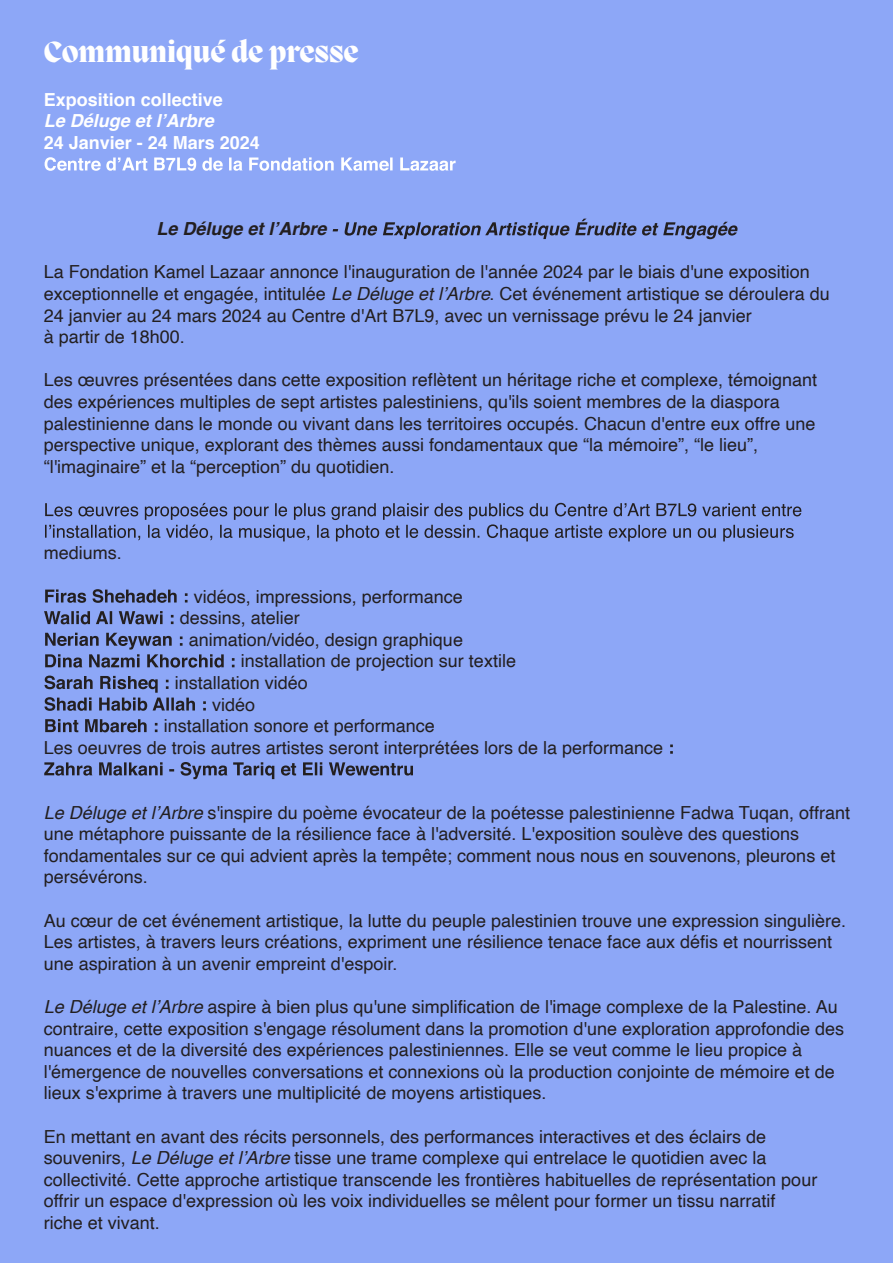
<style>
.page{position:relative;width:893px;height:1263px;background:#8da7f7}
.page>*{position:absolute;margin:0;border:0;box-sizing:border-box;transform-origin:0 0}
.t1{font:800 30px "Migra";color:#fff}
.t2{font:18px/21.6px "Helvetica";color:#231f20}
.t3{font:700 18px "Helvetica";color:#fff}
.t4{font:italic 700 18px "Helvetica";color:#fff}
.t5{font:italic 700 18px "Helvetica";color:#231f20}
.s1{font-style:italic}
</style>
<div class="page">
<svg style="left:45px;top:157px;width:411px;height:14px"></svg>
<svg style="left:333px;top:219px;width:405px;height:20px"></svg>
<svg style="left:45px;top:503px;width:756px;height:38px"></svg>
<svg style="left:45px;top:589px;width:143px;height:14px"></svg>
<svg style="left:44px;top:611px;width:130px;height:13px"></svg>
<svg style="left:45px;top:633px;width:190px;height:35px"></svg>
<svg style="left:45px;top:675px;width:161px;height:36px"></svg>
<svg style="left:45px;top:719px;width:112px;height:13px"></svg>
<svg style="left:670px;top:744px;width:3px;height:10px"></svg>
<svg style="left:44px;top:762px;width:369px;height:17px"></svg>
<h1 class="t1" style="left:44px;top:33px;width:316px">Communiqué de presse</h1>
<p class="t3" style="left:44px;top:85px;width:181px">Exposition collective</p>
<p class="t3" style="left:44px;top:128px;width:218px">24 Janvier - 24 Mars 2024</p>
<p class="t4" style="left:44px;top:110px;width:172px">Le Déluge et l’Arbre</p>
<p class="t5" style="left:156px;top:217px;width:172px">Le Déluge et l’Arbre</p>
<p class="t2" style="left:44px;top:262px;width:787px">La Fondation Kamel Lazaar annonce l'inauguration de l'année 2024 par le biais d'une exposition exceptionnelle et engagée, intitulée <span class="s1">Le Déluge et l’Arbre</span>. Cet événement artistique se déroulera du 24 janvier au 24 mars 2024 au Centre d'Art B7L9, avec un vernissage prévu le 24 janvier<br>à partir de 18h00.</p>
<p class="t2" style="left:44px;top:370px;width:775px">Les œuvres présentées dans cette exposition reflètent un héritage riche et complexe, témoignant des expériences multiples de sept artistes palestiniens, qu'ils soient membres de la diaspora palestinienne dans le monde ou vivant dans les territoires occupés. Chacun d'entre eux offre une perspective unique, explorant des thèmes aussi fondamentaux que “la mémoire”, “le lieu”, “l'imaginaire” et la “perception” du quotidien.</p>
<p class="t2" style="left:44px;top:543px;width:80px">mediums.</p>
<p class="t2" style="left:194px;top:586px;width:271px">vidéos, impressions, performance</p>
<p class="t2" style="left:180px;top:607px;width:122px">dessins, atelier</p>
<p class="t2" style="left:189px;top:629px;width:276px">animation/vidéo, design graphique</p>
<p class="t2" style="left:241px;top:651px;width:277px">installation de projection sur textile</p>
<p class="t2" style="left:175px;top:672px;width:135px">installation vidéo</p>
<p class="t2" style="left:212px;top:694px;width:45px">vidéo</p>
<p class="t2" style="left:164px;top:715px;width:273px">installation sonore et performance</p>
<p class="t2" style="left:44px;top:737px;width:621px">Les oeuvres de trois autres artistes seront interprétées lors de la performance</p>
<p class="t2" style="left:44px;top:802px;width:808px"><span class="s1">Le Déluge et l’Arbre</span> s'inspire du poème évocateur de la poétesse palestinienne Fadwa Tuqan, offrant une métaphore puissante de la résilience face à l'adversité. L'exposition soulève des questions fondamentales sur ce qui advient après la tempête; comment nous nous en souvenons, pleurons et persévérons.</p>
<p class="t2" style="left:44px;top:910px;width:804px">Au cœur de cet événement artistique, la lutte du peuple palestinien trouve une expression singulière.<br>Les artistes, à travers leurs créations, expriment une résilience tenace face aux défis et nourrissent une aspiration à un avenir empreint d'espoir.</p>
<p class="t2" style="left:44px;top:996px;width:802px"><span class="s1">Le Déluge et l’Arbre</span> aspire à bien plus qu'une simplification de l'image complexe de la Palestine. Au contraire, cette exposition s'engage résolument dans la promotion d'une exploration approfondie des nuances et de la diversité des expériences palestiniennes. Elle se veut comme le lieu propice à l'émergence de nouvelles conversations et connexions où la production conjointe de mémoire et de lieux s'exprime à travers une multiplicité de moyens artistiques.</p>
<p class="t2" style="left:44px;top:1126px;width:775px">En mettant en avant des récits personnels, des performances interactives et des éclairs de souvenirs, <span class="s1">Le Déluge et l’Arbre</span> tisse une trame complexe qui entrelace le quotidien avec la collectivité. Cette approche artistique transcende les frontières habituelles de représentation pour offrir un espace d'expression où les voix individuelles se mêlent pour former un tissu narratif riche et vivant.</p>
</div>
